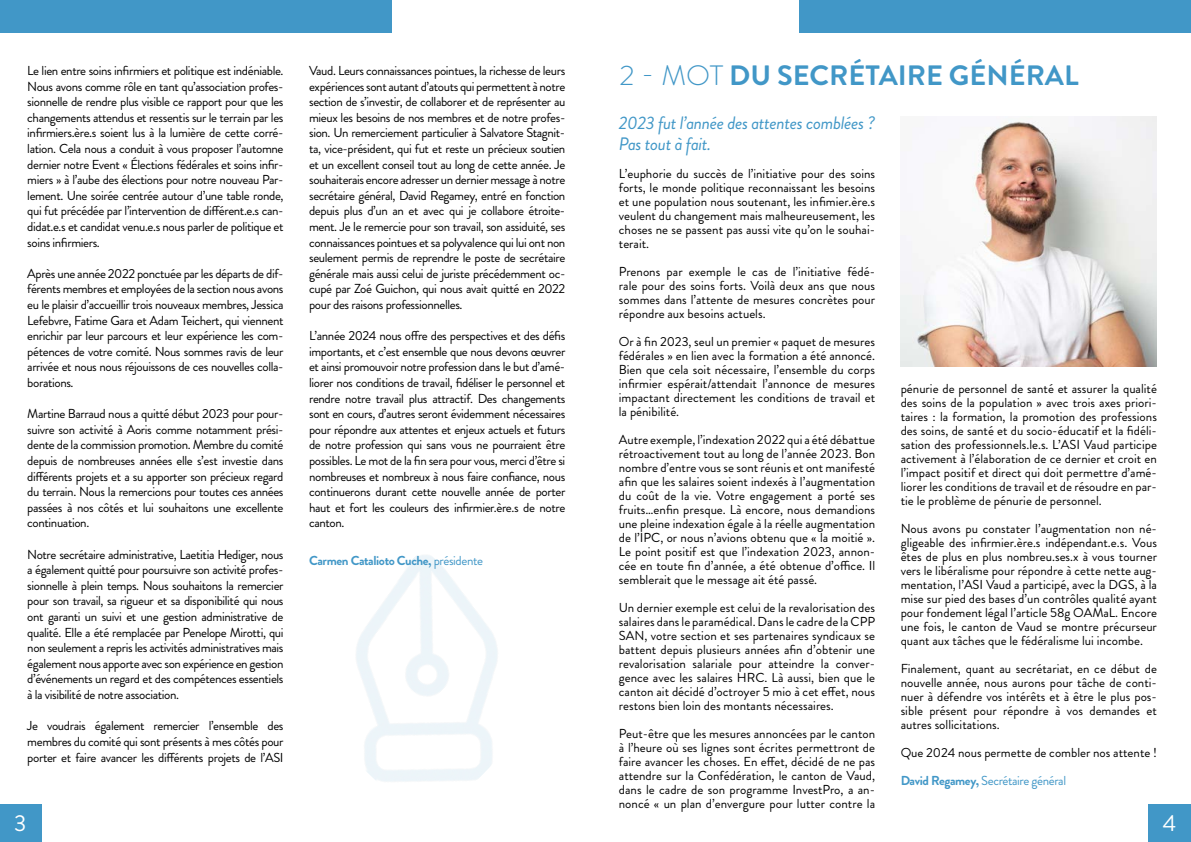
<style>
.page{position:relative;width:1191px;height:842px;background:#fff}
.page>*{position:absolute;margin:0;border:0;box-sizing:border-box;transform-origin:0 0}
.t1{font:700 28px "Brandon Grotesque";color:#4197c7}
.t2{font:23px "Brandon Grotesque";color:#fff}
.t3{font:italic 18px/21px "Brandon Grotesque";letter-spacing:-.02em;color:#4197c7}
.t4{font:13px/15.6px "Brandon Grotesque";color:#000;text-align:justify}
.t5{font:700 13px "Brandon Grotesque";letter-spacing:-.03em;color:#4197c7}
.s1{font-weight:400}
.s2{font-weight:300}
.s3{font-weight:700;color:#4197c7}
.s4{color:#4197c7}
</style>
<div class="page">
<div style="left:0;top:0;width:391px;height:33px;background:#4197c7"></div>
<div style="left:799px;top:0;width:392px;height:33px;background:#4197c7"></div>
<div style="left:0;top:804px;width:41px;height:38px;background:#4197c7"></div>
<div style="left:1148px;top:804px;width:43px;height:38px;background:#4197c7"></div>
<img style="left:900px;top:116px;width:257px;height:251px">
<p class="t4" style="left:27px;top:63px;width:258px">Le lien entre soins infirmiers et politique est indéniable.<br>Nous avons comme rôle en tant qu’association profes&shy;sionnelle de rendre plus visible ce rapport pour que les changements attendus et ressentis sur le terrain par les infirmiers.ère.s soient lus à la lumière de cette corré&shy;lation. Cela nous a conduit à vous proposer l’automne dernier notre Event « Élections fédérales et soins infir&shy;miers » à l’aube des élections pour notre nouveau Par&shy;lement. Une soirée centrée autour d’une table ronde, qui fut précédée par l’intervention de différent.e.s can&shy;didat.e.s et candidat venu.e.s nous parler de politique et soins infirmiers.</p>
<p class="t4" style="left:27px;top:266px;width:258px">Après une année 2022 ponctuée par les départs de dif&shy;férents membres et employées de la section nous avons eu le plaisir d’accueillir trois nouveaux membres, Jessica Lefebvre, Fatime Gara et Adam Teichert, qui viennent enrichir par leur parcours et leur expérience les com&shy;pétences de votre comité. Nous sommes ravis de leur arrivée et nous nous réjouissons de ces nouvelles colla&shy;borations.</p>
<p class="t4" style="left:27px;top:406px;width:258px">Martine Barraud nous a quitté début 2023 pour pour&shy;suivre son activité à Aoris comme notamment prési&shy;dente de la commission promotion. Membre du comité depuis de nombreuses années elle s’est investie dans différents projets et a su apporter son précieux regard du terrain. Nous la remercions pour toutes ces années passées à nos côtés et lui souhaitons une excellente continuation.</p>
<p class="t4" style="left:27px;top:547px;width:258px">Notre secrétaire administrative, Laetitia Hediger, nous a également quitté pour poursuivre son activité profes&shy;sionnelle à plein temps. Nous souhaitons la remercier pour son travail, sa rigueur et sa disponibilité qui nous ont garanti un suivi et une gestion administrative de qualité. Elle a été remplacée par Penelope Mirotti, qui non seulement a repris les activités administratives mais également nous apporte avec son expérience en gestion d’événements un regard et des compétences essentiels à la visibilité de notre association.</p>
<p class="t4" style="left:27px;top:718px;width:258px">Je voudrais également remercier l’ensemble des membres du comité qui sont présents à mes côtés pour porter et faire avancer les différents projets de l’ASI</p>
<p class="t4" style="left:309px;top:63px;width:258px">Vaud. Leurs connaissances pointues, la richesse de leurs expériences sont autant d’atouts qui permettent à notre section de s’investir, de collaborer et de représenter au mieux les besoins de nos membres et de notre profes&shy;sion. Un remerciement particulier à Salvatore Stagnit&shy;ta, vice-président, qui fut et reste un précieux soutien et un excellent conseil tout au long de cette année. Je souhaiterais encore adresser un dernier message à notre secrétaire général, David Regamey, entré en fonction depuis plus d’un an et avec qui je collabore étroite&shy;ment. Je le remercie pour son travail, son assiduité, ses connaissances pointues et sa polyvalence qui lui ont non seulement permis de reprendre le poste de secrétaire générale mais aussi celui de juriste précédemment oc&shy;cupé par Zoé Guichon, qui nous avait quitté en 2022 pour des raisons professionnelles.</p>
<p class="t4" style="left:309px;top:328px;width:258px">L’année 2024 nous offre des perspectives et des défis importants, et c’est ensemble que nous devons œuvrer et ainsi promouvoir notre profession dans le but d’amé&shy;liorer nos conditions de travail, fidéliser le personnel et rendre notre travail plus attractif. Des changements sont en cours, d’autres seront évidemment nécessaires pour répondre aux attentes et enjeux actuels et futurs de notre profession qui sans vous ne pourraient être possibles. Le mot de la fin sera pour vous, merci d’être si nombreuses et nombreux à nous faire confiance, nous continuerons durant cette nouvelle année de porter haut et fort les couleurs des infirmier.ère.s de notre canton.</p>
<p class="t5" style="left:309px;top:551px;width:175px">Carmen Catalioto Cuche, <span class="s1">présidente</span></p>
<h1 class="t1" style="left:619px;top:56px;width:460px"><span class="s2">2 - MOT</span> DU SECRÉTAIRE GÉNÉRAL</h1>
<h3 class="t3" style="left:619px;top:112px;width:258px">2023 fut l’année des attentes comblées ?<br>Pas tout à fait.</h3>
<p class="t4" style="left:619px;top:167px;width:258px;line-height:14px">L’euphorie du succès de l’initiative pour des soins forts, le monde politique reconnaissant les besoins et une population nous soutenant, les infimier.ère.s veulent du changement mais malheureusement, les choses ne se passent pas aussi vite qu’on le souhai&shy;terait.</p>
<p class="t4" style="left:619px;top:265px;width:258px;line-height:14px">Prenons par exemple le cas de l’initiative fédé&shy;rale pour des soins forts. Voilà deux ans que nous sommes dans l’attente de mesures concrètes pour répondre aux besoins actuels.</p>
<p class="t4" style="left:619px;top:335px;width:258px;line-height:14px">Or à fin 2023, seul un premier « paquet de mesures fédérales » en lien avec la formation a été annoncé.<br>Bien que cela soit nécessaire, l’ensemble du corps infirmier espérait/attendait l’annonce de mesures impactant directement les conditions de travail et la pénibilité.</p>
<p class="t4" style="left:619px;top:433px;width:258px;line-height:14px">Autre exemple, l’indexation 2022 qui a été débattue rétroactivement tout au long de l’année 2023. Bon nombre d’entre vous se sont réunis et ont manifesté afin que les salaires soient indexés à l’augmentation du coût de la vie. Votre engagement a porté ses fruits…enfin presque. Là encore, nous demandions une pleine indexation égale à la réelle augmentation de l’IPC, or nous n’avions obtenu que « la moitié ».<br>Le point positif est que l’indexation 2023, annon&shy;cée en toute fin d’année, a été obtenue d’office. Il semblerait que le message ait été passé.</p>
<p class="t4" style="left:619px;top:601px;width:258px;line-height:14px">Un dernier exemple est celui de la revalorisation des salaires dans le paramédical. Dans le cadre de la CPP SAN, votre section et ses partenaires syndicaux se battent depuis plusieurs années afin d’obtenir une revalorisation salariale pour atteindre la conver&shy;gence avec les salaires HRC. Là aussi, bien que le canton ait décidé d’octroyer 5 mio à cet effet, nous restons bien loin des montants nécessaires.</p>
<p class="t4" style="left:619px;top:727px;width:258px;line-height:14px">Peut-être que les mesures annoncées par le canton à l’heure où ses lignes sont écrites permettront de faire avancer les choses. En effet, décidé de ne pas attendre sur la Confédération, le canton de Vaud, dans le cadre de son programme InvestPro, a an&shy;noncé « un plan d’envergure pour lutter contre la</p>
<p class="t4" style="left:900px;top:382px;width:258px;line-height:14px">pénurie de personnel de santé et assurer la qualité des soins de la population » avec trois axes priori&shy;taires : la formation, la promotion des professions des soins, de santé et du socio-éducatif et la fidéli&shy;sation des professionnels.le.s. L’ASI Vaud participe activement à l’élaboration de ce dernier et croit en l’impact positif et direct qui doit permettre d’amé&shy;liorer les conditions de travail et de résoudre en par&shy;tie le problème de pénurie de personnel.</p>
<p class="t4" style="left:900px;top:522px;width:258px;line-height:14px">Nous avons pu constater l’augmentation non né&shy;gligeable des infirmier.ère.s indépendant.e.s. Vous êtes de plus en plus nombreu.ses.x à vous tourner vers le libéralisme pour répondre à cette nette aug&shy;mentation, l’ASI Vaud a participé, avec la DGS, à la mise sur pied des bases d’un contrôles qualité ayant pour fondement légal l’article 58g OAMaL. Encore une fois, le canton de Vaud se montre précurseur quant aux tâches que le fédéralisme lui incombe.</p>
<p class="t4" style="left:900px;top:662px;width:258px;line-height:14px">Finalement, quant au secrétariat, en ce début de nouvelle année, nous aurons pour tâche de conti&shy;nuer à défendre vos intérêts et à être le plus pos&shy;sible présent pour répondre à vos demandes et autres sollicitations.</p>
<p class="t4" style="left:900px;top:739px;width:258px;line-height:28px">Que 2024 nous permette de combler nos attente !<br><span class="s3">David Regamey,</span> <span class="s4">Secrétaire général</span></p>
<h2 class="t2" style="left:14px;top:807px;width:14px">3</h2>
<h2 class="t2" style="left:1162px;top:807px;width:15px">4</h2>
</div>
